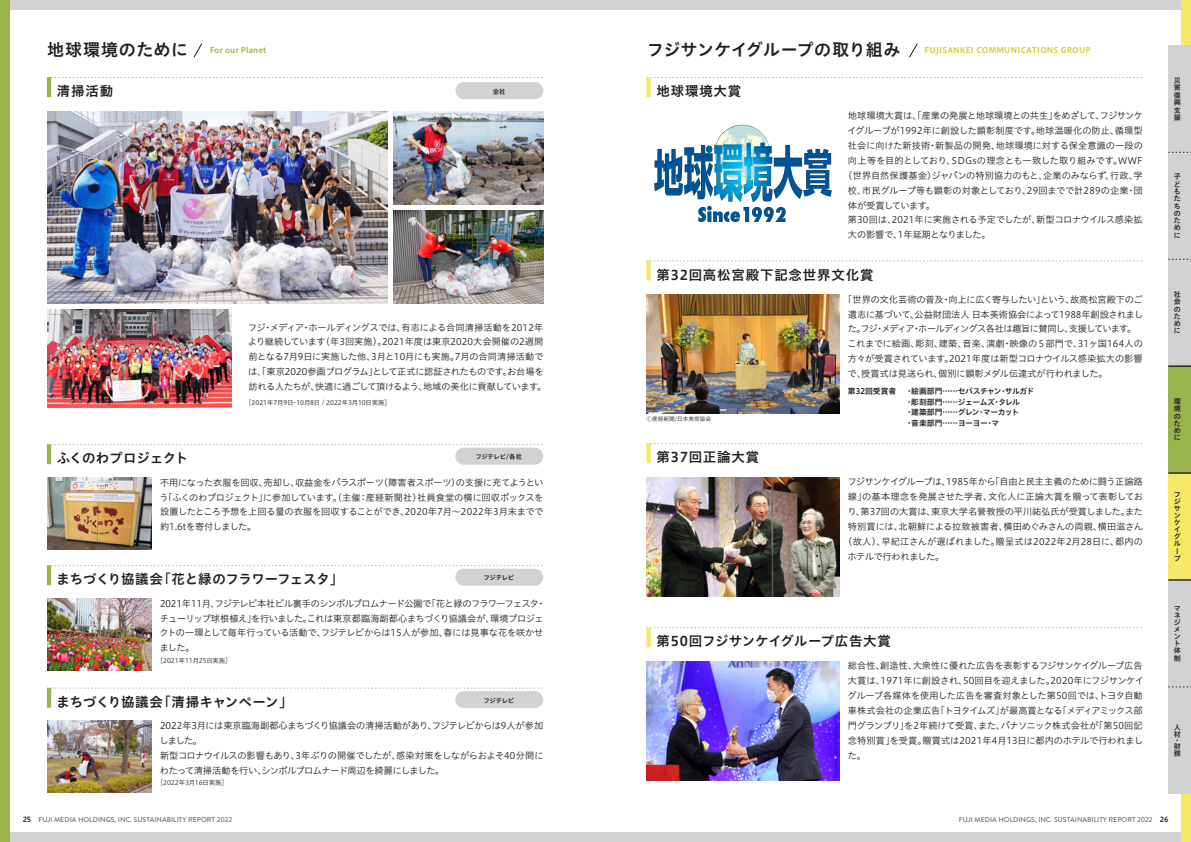
<style>
.page{position:relative;width:1191px;height:842px;background:#fff}
.page>*{position:absolute;margin:0;border:0;box-sizing:border-box;transform-origin:0 0}
.t1{font:17px "Hiragino UD Sans Std N W6";letter-spacing:-.01em;color:#231f20}
.t2{font:17px "Hiragino UD Sans Std N W6";letter-spacing:.045em;color:#231f20}
.t3{font:13.5px "Hiragino UD Sans Std N W6";letter-spacing:.05em;color:#231f20}
.t4{font:13.5px "Hiragino UD Sans Std N W6";letter-spacing:-.015em;color:#231f20}
.t5{font:13.5px "Hiragino UD Sans Std N W6";letter-spacing:.01em;color:#231f20}
.t6{font:13.5px "Hiragino UD Sans Std N W6";letter-spacing:-.01em;color:#231f20}
.t7{font:9.2px/14.9px "Hiragino UD Sans Std N W3";letter-spacing:-.015em;color:#231f20}
.t8{font:9.2px/14.9px "Hiragino UD Sans Std N W3";letter-spacing:-.045em;color:#231f20}
.t9{font:9.2px "Hiragino UD Sans Std N W3";letter-spacing:-.035em;color:#231f20}
.t10{font:9.2px "Hiragino UD Sans Std N W3";letter-spacing:.015em;color:#231f20}
.t11{font:9.2px "Hiragino UD Sans Std N W3";letter-spacing:.005em;color:#231f20}
.t12{font:9.2px "Hiragino UD Sans Std N W3";letter-spacing:.01em;color:#231f20}
.t13{font:9.2px "Hiragino UD Sans Std N W3";letter-spacing:-.055em;color:#231f20}
.t14{font:7.8px/10.6px "Hiragino UD Sans Std N W6";letter-spacing:-.04em;color:#231f20}
.t15{font:7.8px "Hiragino UD Sans Std N W6";letter-spacing:.02em;color:#d6c830}
.t16{font:7.8px "Hiragino UD Sans Std N W6";letter-spacing:.02em;color:#9ab34c}
.t17{font:500 7.1px "Brandon Grotesque";color:#6c6d70}
.t18{font:7.1px/7.3px "Hiragino UD Sans Std N W6";color:#231f20;text-align:justify}
.t19{font:6.4px "Hiragino UD Sans Std N W3";color:#231f20}
.t20{font:6.4px "Hiragino UD Sans Std N W6";letter-spacing:-.05em;color:#231f20}
.t21{font:5.7px "Hiragino UD Sans Std N W3";color:#231f20}
.s1{font-family:"Koz Go Pr 6 N"}
.s2{font-family:"Hiragino UD Sans Std N W6";font-weight:400;color:#231f20}
</style>
<div class="page">
<div style="left:0;top:0;width:1191px;height:10px;background:#d1d2d4"></div>
<div style="left:0;top:832px;width:1191px;height:10px;background:#d1d2d4"></div>
<div style="left:1181px;top:0;width:10px;height:842px;background:#f4e866"></div>
<svg style="left:650px;top:443px;width:492px;height:1px"></svg>
<img style="left:646px;top:477px;width:193px;height:119px">
<svg style="left:646px;top:443px;width:4px;height:20px"></svg>
<svg style="left:650px;top:261px;width:492px;height:1px"></svg>
<img style="left:646px;top:294px;width:193px;height:120px">
<svg style="left:646px;top:261px;width:4px;height:19px"></svg>
<svg style="left:650px;top:627px;width:492px;height:1px"></svg>
<img style="left:646px;top:661px;width:193px;height:119px">
<svg style="left:646px;top:627px;width:4px;height:20px"></svg>
<img style="left:654px;top:124px;width:177px;height:97px">
<svg style="left:650px;top:77px;width:492px;height:1px"></svg>
<div style="left:0;top:0;width:10px;height:842px;background:#9ab34c"></div>
<div style="left:1168px;top:45px;width:23px;height:107px;background:#d1d2d4"></div>
<div style="left:1168px;top:152px;width:23px;height:107px;background:#d1d2d4"></div>
<div style="left:1168px;top:259px;width:23px;height:107px;background:#d1d2d4"></div>
<div style="left:1168px;top:366px;width:23px;height:107px;background:#9ab34c"></div>
<div style="left:1168px;top:473px;width:23px;height:107px;background:#f4e866"></div>
<div style="left:1168px;top:580px;width:23px;height:107px;background:#d1d2d4"></div>
<div style="left:1168px;top:687px;width:23px;height:107px;background:#d1d2d4"></div>
<svg style="left:1168px;top:152px;width:23px;height:1px"></svg>
<hr style="left:1168px;top:365px;width:23px;height:2px;background:#231f20">
<svg style="left:1168px;top:259px;width:23px;height:1px"></svg>
<hr style="left:1168px;top:472px;width:23px;height:2px;background:#231f20">
<hr style="left:1168px;top:579px;width:23px;height:2px;background:#231f20">
<svg style="left:1168px;top:687px;width:23px;height:1px"></svg>
<svg style="left:193px;top:43px;width:10px;height:15px"></svg>
<svg style="left:909px;top:43px;width:9px;height:15px"></svg>
<svg style="left:646px;top:77px;width:4px;height:20px"></svg>
<svg style="left:51px;top:77px;width:492px;height:1px"></svg>
<div style="left:455px;top:82px;width:88px;height:17px;background:#d1d2d4;border-radius:9px"></div>
<hr style="left:47px;top:77px;width:4px;height:20px;background:#9ab34c">
<img style="left:47px;top:477px;width:105px;height:72px">
<img style="left:47px;top:310px;width:184px;height:97px">
<img style="left:47px;top:111px;width:340px;height:193px">
<img style="left:393px;top:111px;width:150px;height:94px">
<img style="left:393px;top:210px;width:150px;height:94px">
<img style="left:47px;top:598px;width:105px;height:72px">
<img style="left:47px;top:720px;width:105px;height:73px">
<div style="left:455px;top:691px;width:88px;height:17px;background:#d1d2d4;border-radius:9px"></div>
<div style="left:455px;top:569px;width:88px;height:17px;background:#d1d2d4;border-radius:9px"></div>
<svg style="left:51px;top:688px;width:492px;height:1px"></svg>
<hr style="left:47px;top:688px;width:4px;height:20px;background:#9ab34c">
<svg style="left:51px;top:565px;width:492px;height:1px"></svg>
<hr style="left:47px;top:565px;width:4px;height:20px;background:#9ab34c">
<div style="left:455px;top:448px;width:88px;height:17px;background:#d1d2d4;border-radius:9px"></div>
<svg style="left:51px;top:444px;width:492px;height:1px"></svg>
<hr style="left:47px;top:444px;width:4px;height:20px;background:#9ab34c">
<h1 class="t2" style="left:47px;top:37px;width:142px">地球環境のために</h1>
<p class="t16" style="left:210px;top:44px;width:58px">For our Planet</p>
<h2 class="t3" style="left:57px;top:80px;width:58px">清掃活動</h2>
<p class="t20" style="left:492px;top:86px;width:14px">全社</p>
<p class="t7" style="left:248px;top:319px;width:300px">フジ・メディア・ホールディングスでは、有志による合同清掃活動を2012年より継続しています（年3回実施）。2021年度は東京2020大会開催の2週間前となる7月9日に実施した他、3月と10月にも実施。7月の合同清掃活動では、「東京2020参画プログラム」として正式に認証されたものです。お台場を訪れる人たちが、快適に過ごして頂けるよう、地域の美化に貢献しています。</p>
<p class="t19" style="left:245px;top:398px;width:147px">［2021年7月9日・10月8日 / 2022年3月10日実施］</p>
<h2 class="t4" style="left:57px;top:448px;width:133px">ふくのわプロジェクト</h2>
<p class="t20" style="left:475px;top:452px;width:48px">フジテレビ/各社</p>
<p class="t7" style="left:159px;top:474px;width:385px;text-align:justify">不用になった衣服を回収、売却し、収益金をパラスポーツ（障害者スポーツ）の支援に充てようという「ふくのわプロジェクト」に参加しています。（主催：産経新聞社）社員食堂の横に回収ボックスを設置したところ予想を上回る量の衣服を回収することができ、2020年7月～2022年3月末までで約1.6tを寄付しました。</p>
<h2 class="t4" style="left:57px;top:569px;width:288px">まちづくり協議会「花と緑のフラワーフェスタ」</h2>
<p class="t20" style="left:483px;top:573px;width:32px">フジテレビ</p>
<p class="t8" style="left:159px;top:595px;width:387px">2021年11月、フジテレビ本社ビル裏手のシンボルプロムナード公園で「花と緑のフラワーフェスタ・チューリップ球根植え」を行いました。これは東京都臨海副都心まちづくり協議会が、環境プロジェクトの一環として毎年行っている活動で、フジテレビからは15人が参加、春には見事な花を咲かせました。</p>
<p class="t19" style="left:157px;top:656px;width:76px">［2021年11月25日実施］</p>
<h2 class="t6" style="left:57px;top:691px;width:237px">まちづくり協議会「清掃キャンペーン」</h2>
<p class="t20" style="left:483px;top:695px;width:32px">フジテレビ</p>
<p class="t7" style="left:159px;top:718px;width:386px">2022年3月には東京臨海副都心まちづくり協議会の清掃活動があり、フジテレビからは9人が参加しました。<br>新型コロナウイルスの影響もあり、3年ぶりの開催でしたが、感染対策をしながらおよそ40分間にわたって清掃活動を行い、シンボルプロムナード周辺を綺麗にしました。</p>
<p class="t19" style="left:157px;top:778px;width:72px">［2022年3月16日実施］</p>
<h1 class="t1" style="left:647px;top:37px;width:255px">フジサンケイグループの取り組み</h1>
<p class="t15" style="left:924px;top:44px;width:167px">FUJISANKEI COMMUNICATIONS GROUP</p>
<h2 class="t3" style="left:656px;top:81px;width:86px">地球環境大賞</h2>
<p class="t7" style="left:848px;top:108px;width:297px">地球環境大賞は、「産業の発展と地球環境との共生」をめざして、フジサンケ</p>
<p class="t12" style="left:847px;top:124px;width:297px">イグループが1992年に創設した顕彰制度です。地球温暖化の防止、循環型</p>
<p class="t7" style="left:848px;top:138px;width:296px">社会に向けた新技術・新製品の開発、地球環境に対する保全意識の一段の</p>
<p class="t7" style="left:848px;top:152px;width:296px">向上等を目的としており、SDGsの理念とも一致した取り組みです。WWF</p>
<p class="t7" style="left:843px;top:167px;width:301px">（世界自然保護基金）ジャパンの特別協力のもと、企業のみならず、行政、学</p>
<p class="t11" style="left:848px;top:183px;width:296px">校、市民グループ等も顕彰の対象としており、29回までで計289の企業・団</p>
<p class="t13" style="left:848px;top:198px;width:89px">体が受賞しています。</p>
<p class="t7" style="left:848px;top:212px;width:296px">第30回は、2021年に実施される予定でしたが、新型コロナウイルス感染拡</p>
<p class="t9" style="left:848px;top:228px;width:144px">大の影響で、1年延期となりました。</p>
<h2 class="t3" style="left:656px;top:264px;width:218px">第32回高松宮殿下記念世界文化賞</h2>
<p class="t7" style="left:847px;top:291px;width:297px;text-indent:-4px">「世界の文化芸術の普及・向上に広く寄与したい」という、故高松宮殿下のご遺志に基づいて、公益財団法人 日本美術協会によって1988年創設されました。フジ・メディア・ホールディングス各社は趣旨に賛同し、支援しています。これまでに絵画、彫刻、建築、音楽、演劇・映像の５部門で、31ヶ国164人の方々が受賞されています。2021年度は新型コロナウイルス感染拡大の影響で、授賞式は見送られ、個別に顕彰メダル伝達式が行われました。</p>
<p class="t21" style="left:646px;top:415px;width:66px"><span class="s1">Ⓒ</span>産経新聞/日本美術協会</p>
<h2 class="t3" style="left:656px;top:447px;width:104px">第37回正論大賞</h2>
<p class="t14" style="left:905px;top:385px;width:130px;text-indent:-57px">第32回受賞者 ・絵画部門……セバスチャン・サルガド・彫刻部門……ジェームズ・タレル<br>・建築部門……グレン・マーカット<br>・音楽部門……ヨーヨー・マ</p>
<p class="t9" style="left:847px;top:475px;width:297px">フジサンケイグループは、1985年から「自由と民主主義のために闘う正論路</p>
<p class="t7" style="left:848px;top:489px;width:297px">線」の基本理念を発展させた学者、文化人に正論大賞を贈って表彰してお</p>
<p class="t7" style="left:847px;top:504px;width:297px">り、第37回の大賞は、東京大学名誉教授の平川祐弘氏が受賞しました。また</p>
<p class="t7" style="left:848px;top:518px;width:296px">特別賞には、北朝鮮による拉致被害者、横田めぐみさんの両親、横田滋さん</p>
<p class="t10" style="left:843px;top:534px;width:301px">（故人）、早紀江さんが選ばれました。贈呈式は2022年2月28日に、都内の</p>
<p class="t8" style="left:847px;top:548px;width:98px">ホテルで行われました。</p>
<h2 class="t5" style="left:656px;top:631px;width:236px">第50回フジサンケイグループ広告大賞</h2>
<p class="t7" style="left:847px;top:658px;width:298px">総合性、創造性、大衆性に優れた広告を表彰するフジサンケイグループ広告大賞は、1971年に創設され、50回目を迎えました。2020年にフジサンケイグループ各媒体を使用した広告を審査対象とした第50回では、トヨタ自動車株式会社の企業広告「トヨタイムズ」が最高賞となる「メディアミックス部門グランプリ」を2年続けて受賞、また、パナソニック株式会社が「第50回記念特別賞」を受賞。贈賞式は2021年4月13日に都内のホテルで行われました。</p>
<p class="t18" style="left:1173px;top:76px;width:8px">災害復興支援</p>
<p class="t18" style="left:1173px;top:172px;width:8px">子どもたちのために</p>
<p class="t18" style="left:1173px;top:290px;width:8px">社会のために</p>
<p class="t18" style="left:1173px;top:397px;width:8px">環境のために</p>
<p class="t18" style="left:1173px;top:490px;width:8px;line-height:7px">フジサンケイ</p>
<p class="t18" style="left:1173px;top:532px;width:9px;text-align:left">グループ</p>
<p class="t18" style="left:1173px;top:604px;width:8px;text-align:left">マネジメント体制</p>
<p class="t18" style="left:1173px;top:723px;width:8px">人材</p>
<p class="t18" style="left:1173px;top:737px;width:8px;line-height:5.7px">・財</p>
<p class="t18" style="left:1173px;top:749px;width:8px">務</p>
<p class="t17" style="left:23px;top:815px;width:211px"><span class="s2">25</span> FUJI MEDIA HOLDINGS, INC. SUSTAINABILITY REPORT 2022</p>
<p class="t17" style="left:958px;top:815px;width:211px">FUJI MEDIA HOLDINGS, INC. SUSTAINABILITY REPORT 2022 <span class="s2">26</span></p>
</div>
